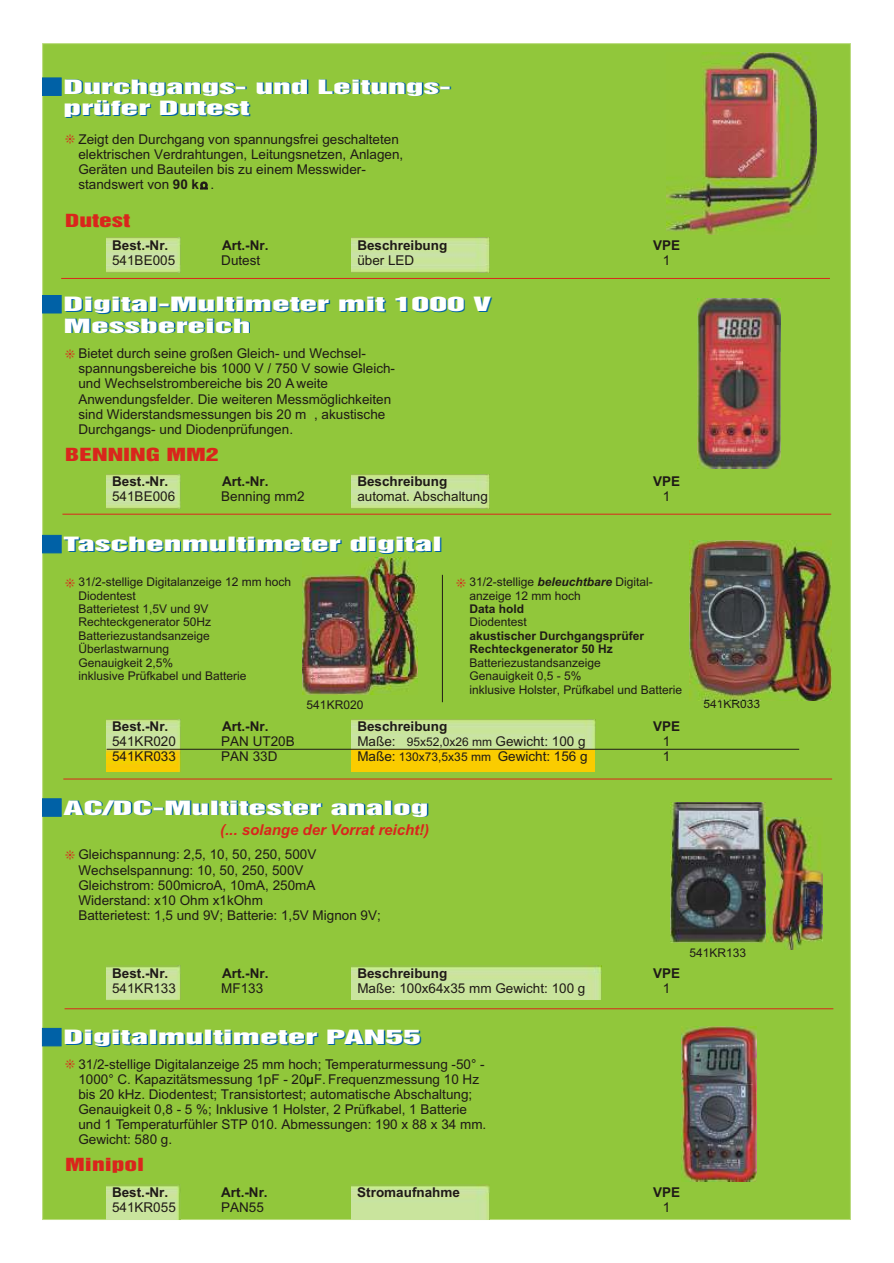
<style>
.page{position:relative;width:894px;height:1263px;background:#fff}
.page>*{position:absolute;margin:0;border:0;box-sizing:border-box;transform-origin:0 0}
.t1{font:18px/21.6px "Switzerland Inserat";color:#fff;scale:1.97 1}
.t2{font:16.5px "Switzerland Inserat";color:#d9261c;scale:1.54 1}
.t3{font:italic 700 15px "Arial";color:#d9261c}
.t4{font:13.5px/15.1px "Arial";color:#1f1a17}
.t5{font:700 13.5px "Arial";color:#1f1a17}
.t6{font:13.5px "Arial";color:#000}
.t7{font:12px/13.4px "Arial";color:#1f1a17}
.t8{font:700 12px/13.4px "Arial";color:#1f1a17}
.s1{font-weight:700}
.s2{font-weight:700;font-style:italic}
.s3{font-size:12px}
</style>
<div class="page">
<div style="left:42px;top:43px;width:809px;height:1177px;background:#91c73b;border:1px solid #badb7d"></div>
<div style="left:42px;top:78px;width:19px;height:18px;background:#0061a6"></div>
<div style="left:42px;top:535px;width:19px;height:18px;background:#0061a6"></div>
<div style="left:42px;top:799px;width:19px;height:17px;background:#0061a6"></div>
<hr style="left:62px;top:514px;width:769px;height:1px;background:#d9261c">
<img style="left:107px;top:474px;width:74px;height:35px">
<img style="left:107px;top:966px;width:74px;height:35px">
<img style="left:352px;top:474px;width:138px;height:35px">
<img style="left:352px;top:966px;width:249px;height:34px">
<svg style="left:200px;top:182px;width:8px;height:7px"></svg>
<img style="left:698px;top:299px;width:83px;height:170px">
<img style="left:667px;top:52px;width:150px;height:183px">
<div style="left:42px;top:295px;width:19px;height:18px;background:#0061a6"></div>
<hr style="left:61px;top:278px;width:769px;height:1px;background:#d9261c">
<img style="left:107px;top:238px;width:74px;height:34px">
<img style="left:352px;top:238px;width:138px;height:34px">
<hr style="left:63px;top:779px;width:769px;height:1px;background:#d9261c">
<hr style="left:65px;top:1009px;width:768px;height:1px;background:#d9261c">
<img style="left:107px;top:719px;width:74px;height:30px">
<img style="left:352px;top:719px;width:243px;height:30px">
<img style="left:302px;top:557px;width:116px;height:137px">
<img style="left:689px;top:540px;width:142px;height:160px">
<hr style="left:442px;top:575px;width:1px;height:127px;background:#1f1a17">
<img style="left:767px;top:817px;width:55px;height:132px">
<img style="left:670px;top:803px;width:96px;height:139px">
<div style="left:352px;top:749px;width:243px;height:23px;background:#facc00"></div>
<img style="left:107px;top:750px;width:74px;height:22px">
<hr style="left:107px;top:749px;width:692px;height:1px;background:#1f1a17">
<div style="left:42px;top:1028px;width:19px;height:18px;background:#0061a6"></div>
<img style="left:106px;top:1185px;width:75px;height:35px">
<img style="left:351px;top:1185px;width:139px;height:35px">
<img style="left:681px;top:1027px;width:76px;height:155px">
<h1 class="t1" style="left:64px;top:77px;width:198px">Durchgangs- und Leitungs&shy;prüfer Dutest</h1>
<p class="t4" style="left:78px;top:133px;width:326px">Zeigt den Durchgang von spannungsfrei geschalteten elektrischen Verdrahtungen, Leitungsnetzen, Anlagen, Geräten und Bauteilen bis zu einem Messwider&shy;standswert von <span class="s1">90 k</span> .</p>
<p class="t2" style="left:65px;top:214px;width:44px">Dutest</p>
<p class="t5" style="left:112px;top:240px;width:58px">Best.-Nr.</p>
<p class="t5" style="left:222px;top:240px;width:48px">Art.-Nr.</p>
<p class="t5" style="left:357px;top:240px;width:92px">Beschreibung</p>
<p class="t5" style="left:653px;top:240px;width:29px">VPE</p>
<p class="t4" style="left:112px;top:254px;width:65px">541BE005</p>
<p class="t4" style="left:221px;top:254px;width:41px">Dutest</p>
<p class="t4" style="left:357px;top:254px;width:59px">über LED</p>
<p class="t4" style="left:663px;top:254px;width:9px">1</p>
<h1 class="t1" style="left:64px;top:294px;width:219px">Digital-Multimeter mit 1000 V<br>Messbereich</h1>
<p class="t4" style="left:78px;top:347px;width:318px">Bietet durch seine großen Gleich- und Wechsel&shy;spannungsbereiche bis 1000 V / 750 V sowie Gleich&shy;und Wechselstrombereiche bis 20 A weite Anwendungsfelder. Die weiteren Messmöglichkeiten sind Widerstandsmessungen bis 20 m , akustische Durchgangs- und Diodenprüfungen.</p>
<p class="t2" style="left:65px;top:447px;width:101px">BENNING MM2</p>
<p class="t5" style="left:112px;top:476px;width:58px">Best.-Nr.</p>
<p class="t5" style="left:222px;top:476px;width:48px">Art.-Nr.</p>
<p class="t5" style="left:357px;top:476px;width:92px">Beschreibung</p>
<p class="t5" style="left:653px;top:476px;width:29px">VPE</p>
<p class="t4" style="left:112px;top:490px;width:65px">541BE006</p>
<p class="t4" style="left:221px;top:490px;width:85px">Benning mm2</p>
<p class="t4" style="left:357px;top:490px;width:132px">automat. Abschaltung</p>
<p class="t4" style="left:663px;top:490px;width:9px">1</p>
<h1 class="t1" style="left:64px;top:534px;width:194px">Taschenmultimeter digital</h1>
<p class="t7" style="left:78px;top:576px;width:214px">31/2-stellige Digitalanzeige 12 mm hoch<br>Diodentest<br>Batterietest 1,5V und 9V<br>Rechteckgenerator 50Hz<br>Batteriezustandsanzeige<br>Überlastwarnung<br>Genauigkeit 2,5%<br>inklusive Prüfkabel und Batterie</p>
<p class="t7" style="left:307px;top:699px;width:58px">541KR020</p>
<p class="t7" style="left:469px;top:576px;width:185px">31/2-stellige <span class="s2">beleuchtbare</span> Digital&shy;anzeige 12 mm hoch</p>
<p class="t8" style="left:469px;top:603px;width:56px">Data hold</p>
<p class="t7" style="left:469px;top:617px;width:59px">Diodentest</p>
<p class="t8" style="left:469px;top:630px;width:176px">akustischer Durchgangsprüfer<br>Rechteckgenerator 50 Hz</p>
<p class="t7" style="left:469px;top:657px;width:214px">Batteriezustandsanzeige<br>Genauigkeit 0,5 - 5%<br>inklusive Holster, Prüfkabel und Batterie</p>
<p class="t5" style="left:112px;top:721px;width:58px">Best.-Nr.</p>
<p class="t5" style="left:222px;top:721px;width:48px">Art.-Nr.</p>
<p class="t5" style="left:357px;top:721px;width:92px">Beschreibung</p>
<p class="t5" style="left:653px;top:721px;width:29px">VPE</p>
<p class="t4" style="left:112px;top:735px;width:65px">541KR020</p>
<p class="t4" style="left:221px;top:735px;width:75px">PAN UT20B</p>
<p class="t4" style="left:357px;top:735px;width:230px">Maße: <span class="s3">95x52,0x26 mm</span> Gewicht: 100 g</p>
<p class="t4" style="left:663px;top:735px;width:9px">1</p>
<p class="t4" style="left:112px;top:750px;width:65px">541KR033</p>
<p class="t4" style="left:221px;top:750px;width:58px">PAN 33D</p>
<p class="t4" style="left:357px;top:750px;width:232px">Maße: <span class="s3">130x73,5x35 mm</span> Gewicht: 156 g</p>
<p class="t4" style="left:663px;top:750px;width:9px">1</p>
<p class="t7" style="left:703px;top:699px;width:58px">541KR033</p>
<h1 class="t1" style="left:64px;top:797px;width:187px">AC/DC-Multitester analog</h1>
<p class="t3" style="left:220px;top:824px;width:211px">(... solange der Vorrat reicht!)</p>
<p class="t4" style="left:78px;top:848px;width:304px">Gleichspannung: 2,5, 10, 50, 250, 500V Wechselspannung: 10, 50, 250, 500V Gleichstrom: 500microA, 10mA, 250mA Widerstand: x10 Ohm x1kOhm<br>Batterietest: 1,5 und 9V; Batterie: 1,5V Mignon 9V;</p>
<p class="t5" style="left:112px;top:968px;width:58px">Best.-Nr.</p>
<p class="t5" style="left:222px;top:968px;width:48px">Art.-Nr.</p>
<p class="t5" style="left:357px;top:968px;width:92px">Beschreibung</p>
<p class="t5" style="left:653px;top:968px;width:29px">VPE</p>
<p class="t4" style="left:112px;top:982px;width:65px">541KR133</p>
<p class="t4" style="left:221px;top:982px;width:44px">MF133</p>
<p class="t4" style="left:357px;top:982px;width:230px">Maße: 100x64x35 mm Gewicht: 100 g</p>
<p class="t4" style="left:663px;top:982px;width:9px">1</p>
<p class="t7" style="left:690px;top:947px;width:58px">541KR133</p>
<h1 class="t1" style="left:64px;top:1027px;width:183px">Digitalmultimeter PAN55</h1>
<p class="t4" style="left:78px;top:1058px;width:409px">31/2-stellige Digitalanzeige 25 mm hoch; Temperaturmessung -50° - 1000° C. Kapazitätsmessung 1pF - 20 F. Frequenzmessung 10 Hz bis 20 kHz. Diodentest; Transistortest; automatische Abschaltung; Genauigkeit 0,8 - 5 %; Inklusive 1 Holster, 2 Prüfkabel, 1 Batterie und 1 Temperaturfühler STP 010. Abmessungen: 190 x 88 x 34 mm.<br>Gewicht: 580 g.</p>
<p class="t6" style="left:306px;top:1074px;width:9px">µ</p>
<p class="t2" style="left:65px;top:1158px;width:53px">Minipol</p>
<p class="t5" style="left:112px;top:1187px;width:58px">Best.-Nr.</p>
<p class="t5" style="left:221px;top:1187px;width:48px">Art.-Nr.</p>
<p class="t5" style="left:357px;top:1187px;width:104px">Stromaufnahme</p>
<p class="t5" style="left:653px;top:1187px;width:29px">VPE</p>
<p class="t4" style="left:112px;top:1201px;width:65px">541KR055</p>
<p class="t4" style="left:221px;top:1201px;width:44px">PAN55</p>
<p class="t4" style="left:663px;top:1201px;width:9px">1</p>
</div>
